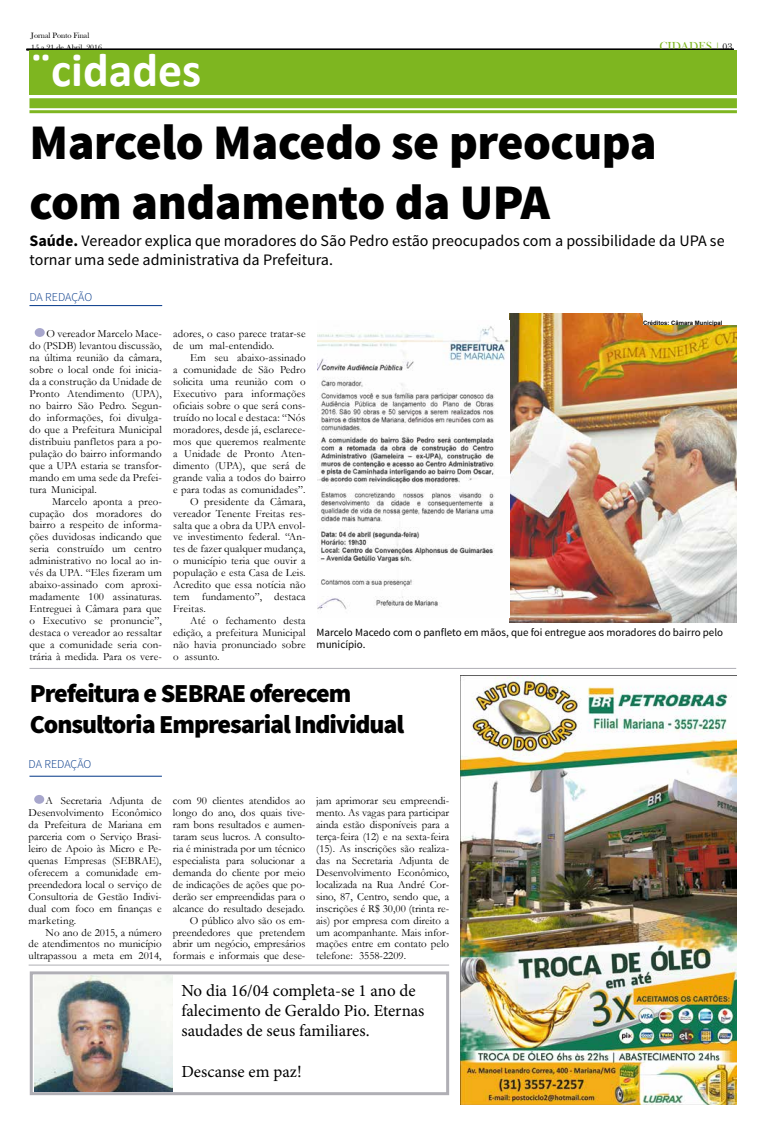
<style>
.page{position:relative;width:766px;height:1134px;background:#fff}
.page>*{position:absolute;margin:0;border:0;box-sizing:border-box;transform-origin:0 0}
.t1{font:900 49.9px/59.8px "Source Sans Pro";letter-spacing:-.01em;color:#000}
.t2{font:700 47.9px "Calibri";color:#fff}
.t3{font:900 25.9px/31.1px "Source Sans Pro";letter-spacing:-.04em;color:#000}
.t4{font:17px/20.3px "Minion Pro";color:#000}
.t5{font:16px/19.2px "Source Sans Pro";color:#000}
.t6{font:300 12px "Source Sans Pro";letter-spacing:-.01em;color:#003687}
.t7{font:12px "Bask Old Face";color:#7eb620}
.t8{font:11px/12px "Garamond";letter-spacing:.01em;color:#000;text-align:justify}
.t9{font:11px/12px "Source Sans Pro";color:#000}
.t10{font:11px "Garamond";letter-spacing:.03em;color:#000}
.t11{font:8px/12px "Bask Old Face";color:#000}
.t12{font:700 6px "Arial";color:#000}
.s1{font-size:10px}
.s2{font-size:10px;color:#000}
.s3{font-weight:700}
</style>
<div class="page">
<hr style="left:26px;top:49px;width:707px;height:1px;background:#000">
<hr style="left:26px;top:50px;width:707px;height:1px;background:#000">
<img style="left:460px;top:675px;width:276px;height:430px">
<div style="left:29px;top:50px;width:707px;height:45px;background:#7eb620"></div>
<div style="left:29px;top:98px;width:707px;height:10px;background:#7eb620"></div>
<hr style="left:29px;top:110px;width:707px;height:3px;background:#7eb620">
<hr style="left:29px;top:305px;width:133px;height:1px;background:#003687">
<div style="left:35px;top:328px;width:10px;height:9px;background:#a7a6cc;border-radius:50%"></div>
<img style="left:509px;top:313px;width:227px;height:309px">
<img style="left:317px;top:326px;width:192px;height:284px">
<hr style="left:29px;top:668px;width:707px;height:1px;background:#b0afb5">
<div style="left:34px;top:795px;width:10px;height:9px;background:#a7a6cc;border-radius:50%"></div>
<hr style="left:29px;top:776px;width:133px;height:1px;background:#003687">
<hr style="left:29px;top:965px;width:420px;height:1px;background:#b0afb5">
<div style="left:30px;top:971px;width:419px;height:124px;border:3px solid #b0afb5"></div>
<img style="left:34px;top:975px;width:139px;height:116px">
<div style="left:643px;top:313px;width:93px;height:12px;background:#fff"></div>
<p class="t11" style="left:31px;top:29px;width:72px">Jornal Ponto Final<br>15 a 21 de Abril, 2016</p>
<h2 class="t2" style="left:31px;top:39px;width:171px">¨cidades</h2>
<p class="t7" style="left:659px;top:39px;width:75px">CIDADES <span class="s1">|</span> <span class="s2">03</span></p>
<h1 class="t1" style="left:29px;top:115px;width:628px">Marcelo Macedo se preocupa com andamento da UPA</h1>
<h3 class="t5" style="left:29px;top:231px;width:696px"><span class="s3">Saúde.</span> Vereador explica que moradores do São Pedro estão preocupados com a possibilidade da UPA se tornar uma sede administrativa da Prefeitura.</h3>
<p class="t6" style="left:29px;top:290px;width:64px">DA REDAÇÃO</p>
<p class="t8" style="left:29px;top:327px;width:134px;text-indent:17px">O vereador Marcelo Mace&shy;do (PSDB) levantou discussão, na última reunião da câmara, sobre o local onde foi inicia&shy;da a construção da Unidade de Pronto Atendimento (UPA), no bairro São Pedro. Segun&shy;do informações, foi divulga&shy;do que a Prefeitura Municipal distribuiu panfletos para a po&shy;pulação do bairro informando que a UPA estaria se transfor&shy;mando em uma sede da Prefei&shy;tura Municipal.</p>
<p class="t8" style="left:29px;top:495px;width:134px;text-indent:23px">Marcelo aponta a preo&shy;cupação dos moradores do bairro a respeito de informa&shy;ções duvidosas indicando que seria construído um centro administrativo no local ao in&shy;vés da UPA. “Eles fizeram um abaixo-assinado com aproxi&shy;madamente 100 assinaturas.<br>Entreguei à Câmara para que o Executivo se pronuncie”, destaca o vereador ao ressaltar que a comunidade seria con&shy;trária à medida. Para os vere-</p>
<p class="t12" style="left:643px;top:319px;width:81px">Créditos: Câmara Municipal</p>
<p class="t8" style="left:173px;top:327px;width:134px">adores, o caso parece tratar-se de um mal-entendido.</p>
<p class="t8" style="left:190px;top:351px;width:117px">Em seu abaixo-assinado</p>
<p class="t8" style="left:173px;top:363px;width:134px">a comunidade de São Pedro</p>
<p class="t8" style="left:173px;top:375px;width:134px">solicita uma reunião com o</p>
<p class="t8" style="left:173px;top:387px;width:134px">Executivo para informações</p>
<p class="t8" style="left:173px;top:399px;width:134px">oficiais sobre o que será cons-</p>
<p class="t8" style="left:173px;top:411px;width:134px">truído no local e destaca: “Nós</p>
<p class="t8" style="left:173px;top:423px;width:134px">moradores, desde já, esclarece-</p>
<p class="t8" style="left:173px;top:435px;width:134px">mos que queremos realmente</p>
<p class="t8" style="left:173px;top:447px;width:134px">a Unidade de Pronto Aten-</p>
<p class="t8" style="left:173px;top:459px;width:134px">dimento (UPA), que será de</p>
<p class="t8" style="left:173px;top:471px;width:134px">grande valia a todos do bairro</p>
<p class="t8" style="left:173px;top:483px;width:134px">e para todas as comunidades”.</p>
<p class="t8" style="left:190px;top:495px;width:117px">O presidente da Câmara,</p>
<p class="t8" style="left:173px;top:507px;width:134px">vereador Tenente Freitas res-</p>
<p class="t8" style="left:173px;top:519px;width:134px">salta que a obra da UPA envol-</p>
<p class="t8" style="left:173px;top:531px;width:134px">ve investimento federal. “An-</p>
<p class="t8" style="left:173px;top:543px;width:134px">tes de fazer qualquer mudança,</p>
<p class="t8" style="left:173px;top:555px;width:134px">o município teria que ouvir a</p>
<p class="t8" style="left:173px;top:567px;width:134px">população e esta Casa de Leis.</p>
<p class="t8" style="left:173px;top:579px;width:134px">Acredito que essa notícia não</p>
<p class="t8" style="left:173px;top:591px;width:134px">tem fundamento”, destaca</p>
<p class="t10" style="left:173px;top:601px;width:34px">Freitas.</p>
<p class="t8" style="left:190px;top:614px;width:117px">Até o fechamento desta</p>
<p class="t8" style="left:173px;top:626px;width:134px">edição, a prefeitura Municipal</p>
<p class="t8" style="left:173px;top:638px;width:134px">não havia pronunciado sobre</p>
<p class="t8" style="left:173px;top:650px;width:48px">o assunto.</p>
<h3 class="t3" style="left:30px;top:679px;width:376px">Prefeitura e SEBRAE oferecem<br>Consultoria Empresarial Individual</h3>
<p class="t9" style="left:316px;top:627px;width:408px">Marcelo Macedo com o panfleto em mãos, que foi entregue aos moradores do bairro pelo município.</p>
<p class="t6" style="left:29px;top:757px;width:64px">DA REDAÇÃO</p>
<p class="t8" style="left:29px;top:794px;width:134px;text-indent:17px">A Secretaria Adjunta de Desenvolvimento Econômico da Prefeitura de Mariana em parceria com o Serviço Brasi&shy;leiro de Apoio às Micro e Pe&shy;quenas Empresas (SEBRAE), oferecem a comunidade em&shy;preendedora local o serviço de Consultoria de Gestão Indivi&shy;dual com foco em finanças e marketing.</p>
<p class="t8" style="left:29px;top:926px;width:134px;text-indent:17px">No ano de 2015, a número de atendimentos no município ultrapassou a meta em 2014,</p>
<p class="t8" style="left:173px;top:794px;width:134px;text-align:right">com 90 clientes atendidos ao longo do ano, dos quais tive&shy;ram bons resultados e aumen&shy;taram seus lucros. A consulto&shy;ria é ministrada por um técnico especialista para solucionar a demanda do cliente por meio de indicações de ações que po&shy;derão ser empreendidas para o alcance do resultado desejado.<br>O público alvo são os em&shy;preendedores que pretendem abrir um negócio, empresários formais e informais que dese-</p>
<p class="t8" style="left:316px;top:794px;width:134px">jam aprimorar seu empreendi&shy;mento. As vagas para participar ainda estão disponíveis para a terça-feira (12) e na sexta-feira (15). As inscrições são realiza&shy;das na Secretaria Adjunta de Desenvolvimento Econômico, localizada na Rua André Cor&shy;sino, 87, Centro, sendo que, a inscrições é R$ 30,00 (trinta re&shy;ais) por empresa com direito a um acompanhante. Mais infor&shy;mações entre em contato pelo telefone: 3558-2209.</p>
<h3 class="t4" style="left:181px;top:980px;width:245px">No dia 16/04 completa-se 1 ano de falecimento de Geraldo Pio. Eternas saudades de seus familiares.</h3>
<h3 class="t4" style="left:181px;top:1061px;width:122px">Descanse em paz!</h3>
</div>
